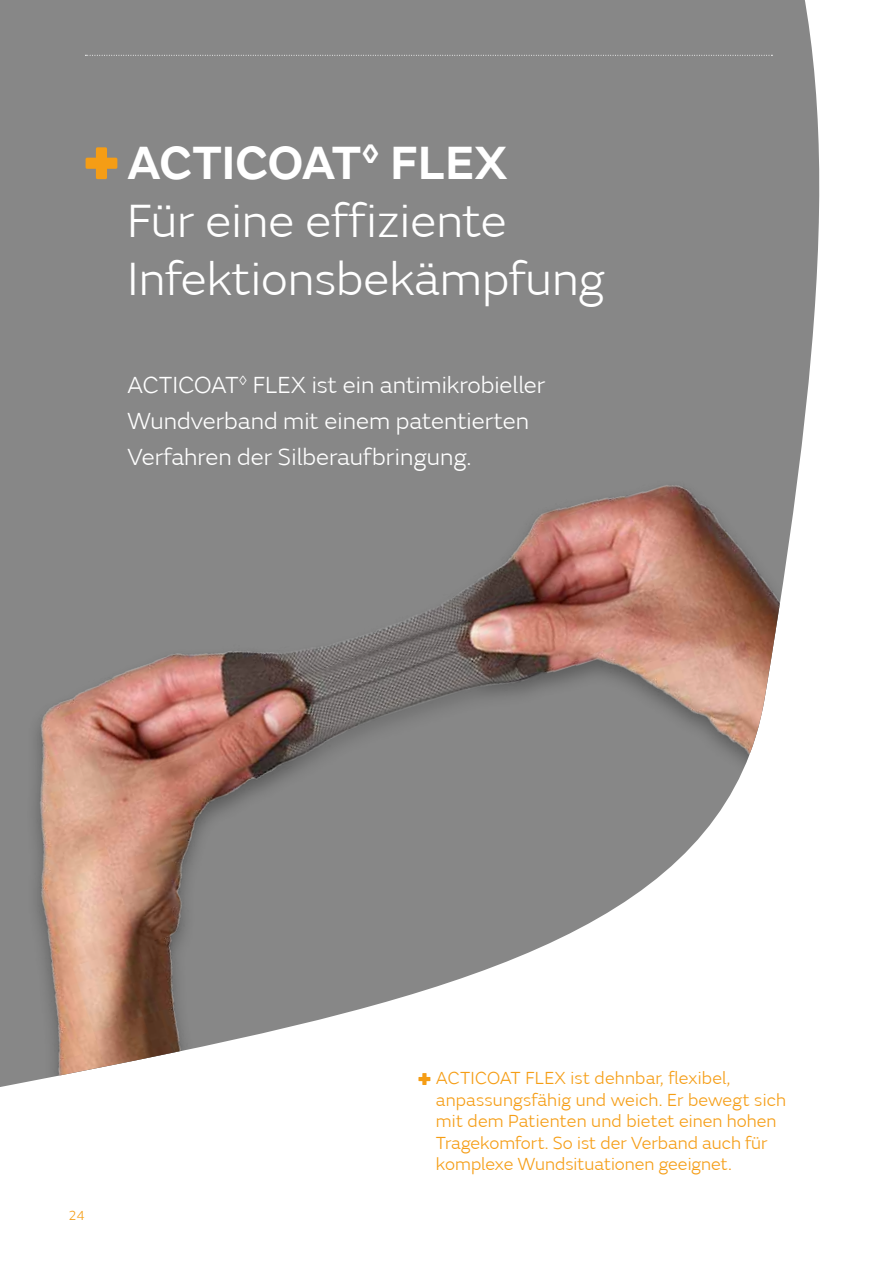
<style>
.page{position:relative;width:893px;height:1263px;background:#fff}
.page>*{position:absolute;margin:0;border:0;box-sizing:border-box;transform-origin:0 0}
.t1{font:300 48px/57.6px "SN Emeric";color:#fff}
.t2{font:300 24px/36px "SN Emeric";color:#fff}
.t3{font:300 18px/21.6px "SN Emeric";color:#f59d15}
.t4{font:300 13.5px "SN Emeric";color:#f59d15}
.s1{font-weight:600}
</style>
<div class="page">
<div style="left:0;top:0;width:820px;height:1087px;background:#878787"></div>
<div style="left:24px;top:479px;width:811px;height:608px;background:#fff"></div>
<img style="left:0;top:227px;width:787px;height:856px">
<svg style="left:86px;top:147px;width:31px;height:32px"></svg>
<svg style="left:418px;top:1073px;width:12px;height:12px"></svg>
<svg style="left:85px;top:55px;width:687px;height:1px"></svg>
<h1 class="t1" style="left:127px;top:134px;width:479px"><span class="s1">ACTICOAT</span><sup>◊</sup> <span class="s1">FLEX<br></span>Für eine effiziente<br>Infektionsbekämpfung</h1>
<h2 class="t2" style="left:127px;top:366px;width:420px">ACTICOAT<sup>◊</sup> FLEX ist ein antimikrobieller<br>Wundverband mit einem patentierten<br>Verfahren der Silberaufbringung.</h2>
<p class="t4" style="left:68px;top:1208px;width:18px">24</p>
<p class="t3" style="left:436px;top:1067px;width:352px">ACTICOAT FLEX ist dehnbar, flexibel, anpassungsfähig und weich. Er bewegt sich mit dem Patienten und bietet einen hohen Tragekomfort. So ist der Verband auch für komplexe Wundsituationen geeignet.</p>
</div>
